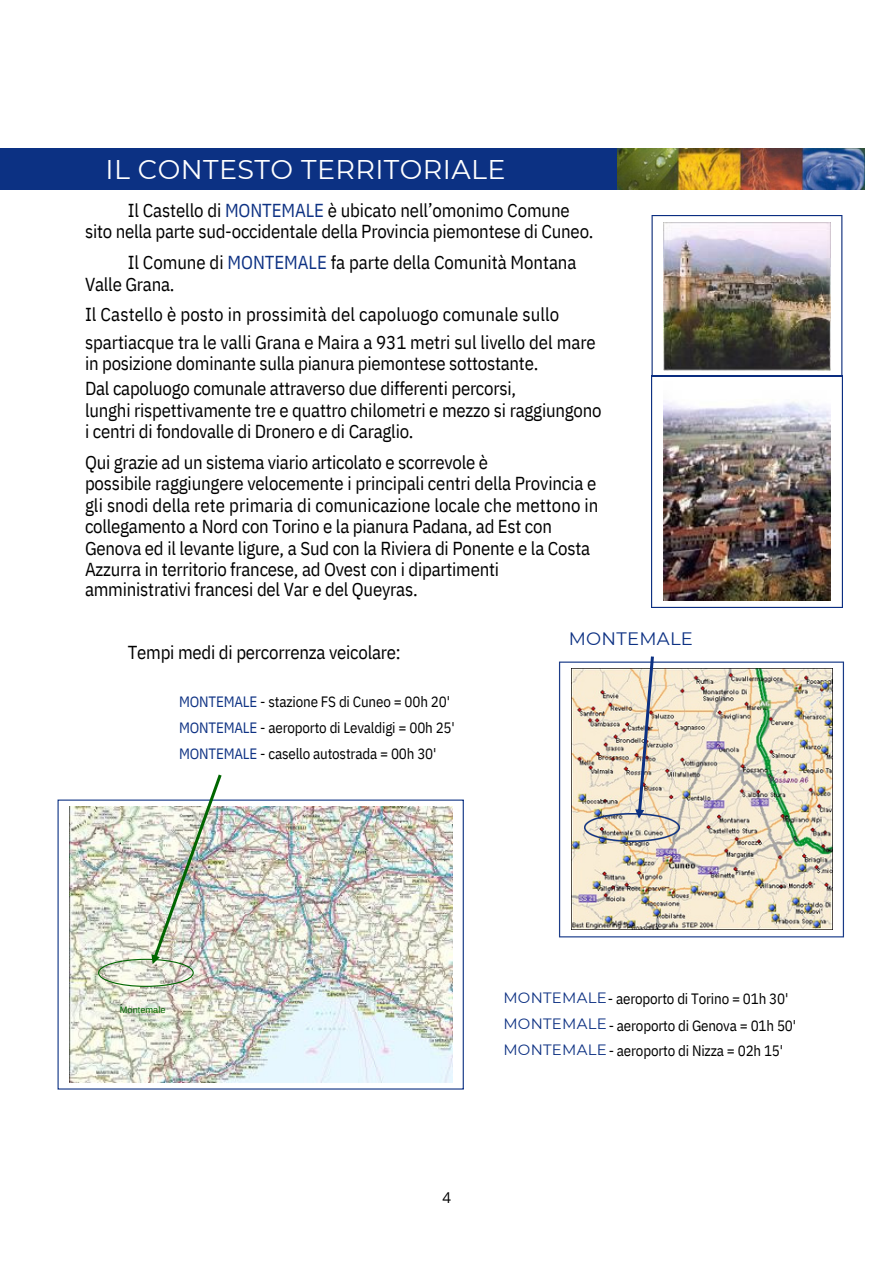
<style>
.page{position:relative;width:893px;height:1264px;background:#fff}
.page>*{position:absolute;margin:0;border:0;box-sizing:border-box;transform-origin:0 0}
.t1{font:27px "Montserrat";letter-spacing:.015em;color:#fff}
.t2{font:18.75px/21.1px "IBM Plex Sans Cond";letter-spacing:-.01em;color:#000}
.t3{font:18px "Montserrat";letter-spacing:.015em;color:#0d3183}
.t4{font:15px/25.8px "IBM Plex Sans Cond";letter-spacing:-.01em;color:#000}
.t5{font:15px/25.3px "Montserrat";letter-spacing:.015em;color:#0d3183}
.t6{font:15px "Open Sans";color:#000}
.t7{font:9.3px "Arimo";color:#060}
.s1{color:#0d3183}
.s2{font-family:"IBM Plex Sans Cond";color:#000}
</style>
<div class="page">
<img style="left:0;top:149px;width:864px;height:40px">
<img style="left:651px;top:216px;width:191px;height:159px">
<img style="left:663px;top:222px;width:167px;height:149px">
<img style="left:651px;top:375px;width:191px;height:232px">
<img style="left:559px;top:661px;width:285px;height:277px">
<img style="left:663px;top:382px;width:167px;height:218px">
<img style="left:571px;top:668px;width:261px;height:261px">
<svg style="left:57px;top:799px;width:407px;height:290px"></svg>
<svg style="left:635px;top:656px;width:19px;height:157px"></svg>
<img style="left:69px;top:806px;width:383px;height:276px">
<img style="left:98px;top:774px;width:123px;height:212px">
<img style="left:584px;top:813px;width:95px;height:28px">
<p class="t1" style="left:106px;top:152px;width:401px">IL CONTESTO TERRITORIALE</p>
<h3 class="t2" style="left:128px;top:199px;width:443px">Il Castello di <span class="s1">MONTEMALE</span> è ubicato nell’omonimo Comune</h3>
<h3 class="t2" style="left:85px;top:221px;width:510px">sito nella parte sud-occidentale della Provincia piemontese di Cuneo.</h3>
<p class="t2" style="left:128px;top:251px;width:450px">Il Comune di <span class="s1">MONTEMALE</span> fa parte della Comunità Montana</p>
<p class="t2" style="left:85px;top:273px;width:91px">Valle Grana.</p>
<p class="t2" style="left:85px;top:299px;width:512px;line-height:28.2px">Il Castello è posto in prossimità del capoluogo comunale sullo spartiacque tra le valli Grana e Maira a 931 metri sul livello del mare</p>
<p class="t2" style="left:85px;top:352px;width:455px">in posizione dominante sulla pianura piemontese sottostante.</p>
<p class="t2" style="left:85px;top:377px;width:518px">Dal capoluogo comunale attraverso due differenti percorsi,<br>lunghi rispettivamente tre e quattro chilometri e mezzo si raggiungono i centri di fondovalle di Dronero e di Caraglio.</p>
<h3 class="t2" style="left:85px;top:451px;width:515px">Qui grazie ad un sistema viario articolato e scorrevole è<br>possibile raggiungere velocemente i principali centri della Provincia e gli snodi della rete primaria di comunicazione locale che mettono in collegamento a Nord con Torino e la pianura Padana, ad Est con Genova ed il levante ligure, a Sud con la Riviera di Ponente e la Costa Azzurra in territorio francese, ad Ovest con i dipartimenti amministrativi francesi del Var e del Queyras.</h3>
<p class="t2" style="left:128px;top:641px;width:274px">Tempi medi di percorrenza veicolare:</p>
<p class="t4" style="left:179px;top:688px;width:277px"><span class="s1">MONTEMALE</span> - stazione FS di Cuneo = 00h 20'<br><span class="s1">MONTEMALE</span> - aeroporto di Levaldigi = 00h 25'<br><span class="s1">MONTEMALE</span> - casello autostrada = 00h 30'</p>
<h2 class="t3" style="left:568px;top:627px;width:126px">MONTEMALE</h2>
<h5 class="t7" style="left:120px;top:1004px;width:47px">Montemale</h5>
<h3 class="t6" style="left:442px;top:1187px;width:10px">4</h3>
<p class="t5" style="left:503px;top:986px;width:286px">MONTEMALE<span class="s2">- aeroporto di Torino = 01h 30'<br></span>MONTEMALE<br>MONTEMALE</p>
<h4 class="t4" style="left:608px;top:1012px;width:189px">- aeroporto di Genova = 01h 50'</h4>
<h4 class="t4" style="left:608px;top:1037px;width:176px">- aeroporto di Nizza = 02h 15'</h4>
</div>
